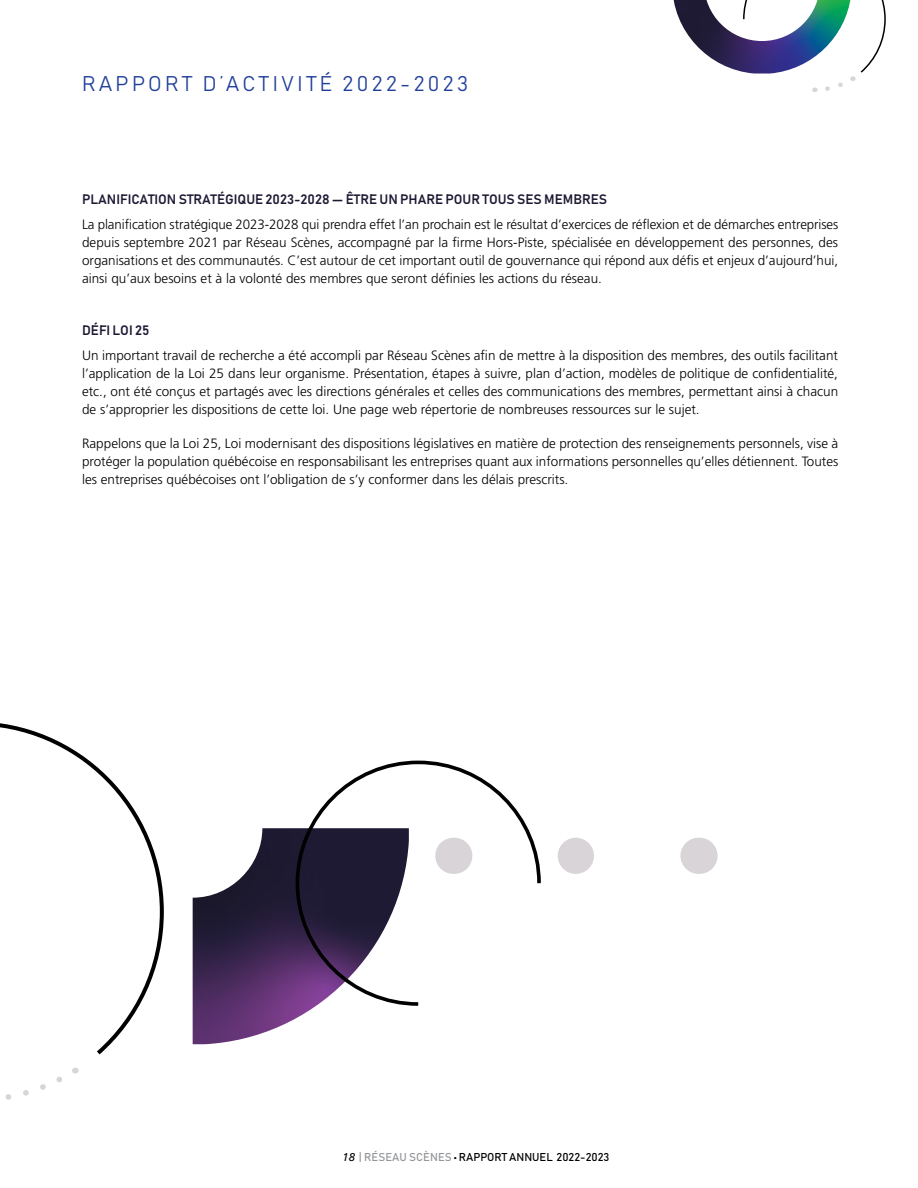
<style>
.page{position:relative;width:918px;height:1188px;background:#fff}
.page>*{position:absolute;margin:0;border:0;box-sizing:border-box;transform-origin:0 0}
.t1{font:21px "Bahnschrift";letter-spacing:.16em;color:#21409a}
.t2{font:300 13.5px/18px "Frutiger LT Std";color:#000;text-align:justify}
.t3{font:13.5px "Bahnschrift";color:#1e1a34}
.t4{font:11.25px "Bahnschrift";color:#000}
.s1{font-family:"Frutiger LT Std";font-style:italic}
.s2{color:#939598}
</style>
<div class="page">
<img style="left:673px;top:0;width:31px;height:53px">
<svg style="left:704px;top:0;width:182px;height:92px"></svg>
<svg style="left:0;top:723px;width:164px;height:332px"></svg>
<svg style="left:5px;top:1076px;width:57px;height:24px"></svg>
<img style="left:193px;top:828px;width:120px;height:216px">
<svg style="left:294px;top:760px;width:247px;height:248px"></svg>
<svg style="left:515px;top:838px;width:61px;height:36px"></svg>
<hr style="left:699px;top:838px;width:1px;height:36px;background:#d8d4d7">
<hr style="left:453px;top:838px;width:1px;height:36px;background:#d8d4d7">
<h1 class="t1" style="left:82px;top:70px;width:388px">RAPPORT D’ACTIVITÉ 2022-2023</h1>
<p class="t3" style="left:82px;top:191px;width:527px">PLANIFICATION STRATÉGIQUE 2023-2028 — ÊTRE UN PHARE POUR TOUS SES MEMBRES</p>
<p class="t2" style="left:82px;top:215px;width:758px">La planification stratégique 2023-2028 qui prendra effet l’an prochain est le résultat d’exercices de réflexion et de démarches entreprises depuis septembre 2021 par Réseau Scènes, accompagné par la firme Hors-Piste, spécialisée en développement des personnes, des organisations et des communautés. C’est autour de cet important outil de gouvernance qui répond aux défis et enjeux d’aujourd’hui, ainsi qu’aux besoins et à la volonté des membres que seront définies les actions du réseau.</p>
<p class="t3" style="left:82px;top:322px;width:69px">DÉFI LOI 25</p>
<p class="t2" style="left:82px;top:347px;width:758px">Un important travail de recherche a été accompli par Réseau Scènes afin de mettre à la disposition des membres, des outils facilitant l’application de la Loi 25 dans leur organisme. Présentation, étapes à suivre, plan d’action, modèles de politique de confidentialité, etc., ont été conçus et partagés avec les directions générales et celles des communications des membres, permettant ainsi à chacun de s’approprier les dispositions de cette loi. Une page web répertorie de nombreuses ressources sur le sujet.</p>
<p class="t2" style="left:82px;top:435px;width:758px">Rappelons que la Loi 25, Loi modernisant des dispositions législatives en matière de protection des renseignements personnels, vise à protéger la population québécoise en responsabilisant les entreprises quant aux informations personnelles qu’elles détiennent. Toutes les entreprises québécoises ont l’obligation de s’y conformer dans les délais prescrits.</p>
<p class="t4" style="left:343px;top:1150px;width:268px"><span class="s1">18</span> <span class="s2">| RÉSEAU SCÈNES</span> • RAPPORT ANNUEL 2022-2023</p>
</div>
